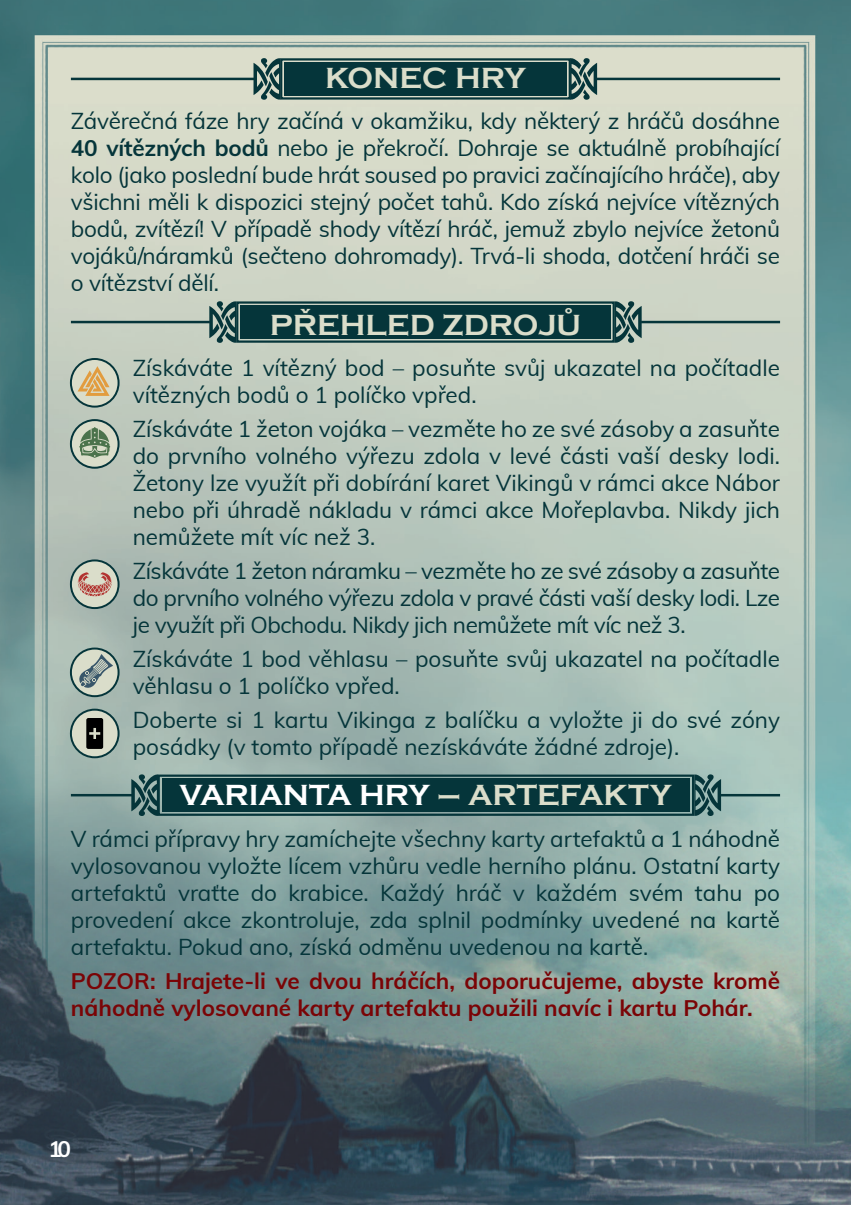
<style>
.page{position:relative;width:851px;height:1205px;background:#fff}
.page>*{position:absolute;margin:0;border:0;box-sizing:border-box;transform-origin:0 0}
.t1{font:30px "Copperplate Gothic Bold CE";color:#daddca}
.t2{font:30px "Copperplate Gothic Bold CE";color:#fff}
.t3{font:22.5px/27px "Muli";color:#05353a;text-align:justify}
.t4{font:700 22.5px/27px "Muli";color:#7a0406}
.t5{font:700 22.5px "Muli";color:#fff}
.s1{font-weight:700}
.s2{color:#daddca}
</style>
<div class="page">
<img style="left:0;top:0;width:850px;height:1205px">
<div style="left:157px;top:774px;width:537px;height:42px;border:2px solid #05353a"></div>
<div style="left:162px;top:779px;width:527px;height:33px;background:#05353a"></div>
<svg style="left:694px;top:774px;width:27px;height:42px"></svg>
<svg style="left:131px;top:774px;width:27px;height:42px"></svg>
<hr style="left:719px;top:794px;width:61px;height:2px;background:#05353a">
<hr style="left:71px;top:794px;width:63px;height:2px;background:#05353a">
<div style="left:280px;top:58px;width:290px;height:42px;border:2px solid #05353a"></div>
<div style="left:284px;top:62px;width:283px;height:33px;background:#05353a"></div>
<svg style="left:570px;top:58px;width:27px;height:42px"></svg>
<svg style="left:253px;top:58px;width:27px;height:42px"></svg>
<hr style="left:596px;top:78px;width:184px;height:2px;background:#05353a">
<hr style="left:71px;top:78px;width:184px;height:2px;background:#05353a">
<div style="left:236px;top:301px;width:378px;height:42px;border:2px solid #05353a"></div>
<div style="left:240px;top:305px;width:370px;height:34px;background:#05353a"></div>
<svg style="left:614px;top:301px;width:27px;height:42px"></svg>
<svg style="left:209px;top:301px;width:27px;height:42px"></svg>
<hr style="left:641px;top:321px;width:139px;height:2px;background:#05353a">
<hr style="left:71px;top:321px;width:139px;height:2px;background:#05353a">
<svg style="left:71px;top:359px;width:47px;height:48px"></svg>
<div style="left:70px;top:358px;width:49px;height:50px;border:2px solid #05353a;border-radius:50%"></div>
<svg style="left:78px;top:366px;width:32px;height:30px"></svg>
<svg style="left:71px;top:420px;width:47px;height:48px"></svg>
<div style="left:70px;top:419px;width:49px;height:50px;border:2px solid #05353a;border-radius:50%"></div>
<svg style="left:79px;top:427px;width:31px;height:31px"></svg>
<div style="left:71px;top:560px;width:47px;height:48px;background:#daddca;border-radius:50%"></div>
<div style="left:70px;top:559px;width:49px;height:50px;border:2px solid #05353a;border-radius:50%"></div>
<svg style="left:78px;top:572px;width:34px;height:24px"></svg>
<svg style="left:71px;top:648px;width:47px;height:48px"></svg>
<div style="left:70px;top:647px;width:49px;height:50px;border:2px solid #05353a;border-radius:50%"></div>
<svg style="left:79px;top:654px;width:34px;height:34px"></svg>
<div style="left:71px;top:709px;width:47px;height:48px;background:#daddca;border-radius:50%"></div>
<div style="left:70px;top:709px;width:49px;height:49px;border:2px solid #05353a;border-radius:50%"></div>
<div style="left:86px;top:718px;width:17px;height:31px;background:#000;border-radius:2px"></div>
<svg style="left:89px;top:728px;width:11px;height:11px"></svg>
<h1 class="t1" style="left:325px;top:61px;width:202px">KONEC HRY</h1>
<p class="t3" style="left:71px;top:107px;width:710px">Závěrečná fáze hry začíná v okamžiku, kdy některý z hráčů dosáhne <span class="s1">40 vítězných bodů</span> nebo je překročí. Dohraje se aktuálně probíhající kolo (jako poslední bude hrát soused po pravici začínajícího hráče), aby všichni měli k dispozici stejný počet tahů. Kdo získá nejvíce vítězných bodů, zvítězí! V případě shody vítězí hráč, jemuž zbylo nejvíce žetonů vojáků/náramků (sečteno dohromady). Trvá-li shoda, dotčení hráči se o vítězství dělí.</p>
<h1 class="t1" style="left:270px;top:308px;width:313px">PŘEHLED ZDROJŮ</h1>
<p class="t3" style="left:133px;top:353px;width:648px">Získáváte 1 vítězný bod – posuňte svůj ukazatel na počítadle vítězných bodů o 1 políčko vpřed.</p>
<p class="t3" style="left:133px;top:414px;width:648px">Získáváte 1 žeton vojáka – vezměte ho ze své zásoby a zasuňte do prvního volného výřezu zdola v levé části vaší desky lodi.<br>Žetony lze využít při dobírání karet Vikingů v rámci akce Nábor nebo při úhradě nákladu v rámci akce Mořeplavba. Nikdy jich nemůžete mít víc než 3.</p>
<p class="t3" style="left:133px;top:556px;width:648px">Získáváte 1 žeton náramku – vezměte ho ze své zásoby a zasuňte do prvního volného výřezu zdola v pravé části vaší desky lodi. Lze je využít při Obchodu. Nikdy jich nemůžete mít víc než 3.</p>
<p class="t3" style="left:133px;top:644px;width:648px">Získáváte 1 bod věhlasu – posuňte svůj ukazatel na počítadle věhlasu o 1 políčko vpřed.</p>
<p class="t3" style="left:133px;top:705px;width:648px">Doberte si 1 kartu Vikinga z balíčku a vyložte ji do své zóny posádky (v tomto případě nezískáváte žádné zdroje).</p>
<h1 class="t2" style="left:179px;top:778px;width:493px">VARIANTA HRY <span class="s2">– ARTEFAKTY</span></h1>
<p class="t3" style="left:71px;top:824px;width:710px">V rámci přípravy hry zamíchejte všechny karty artefaktů a 1 náhodně vylosovanou vyložte lícem vzhůru vedle herního plánu. Ostatní karty artefaktů vraťte do krabice. Každý hráč v každém svém tahu po provedení akce zkontroluje, zda splnil podmínky uvedené na kartě artefaktu. Pokud ano, získá odměnu uvedenou na kartě.</p>
<p class="t4" style="left:71px;top:966px;width:710px">POZOR: Hrajete-li ve dvou hráčích, doporučujeme, abyste kromě náhodně vylosované karty artefaktu použili navíc i kartu Pohár.</p>
<p class="t5" style="left:48px;top:1132px;width:24px">10</p>
</div>
